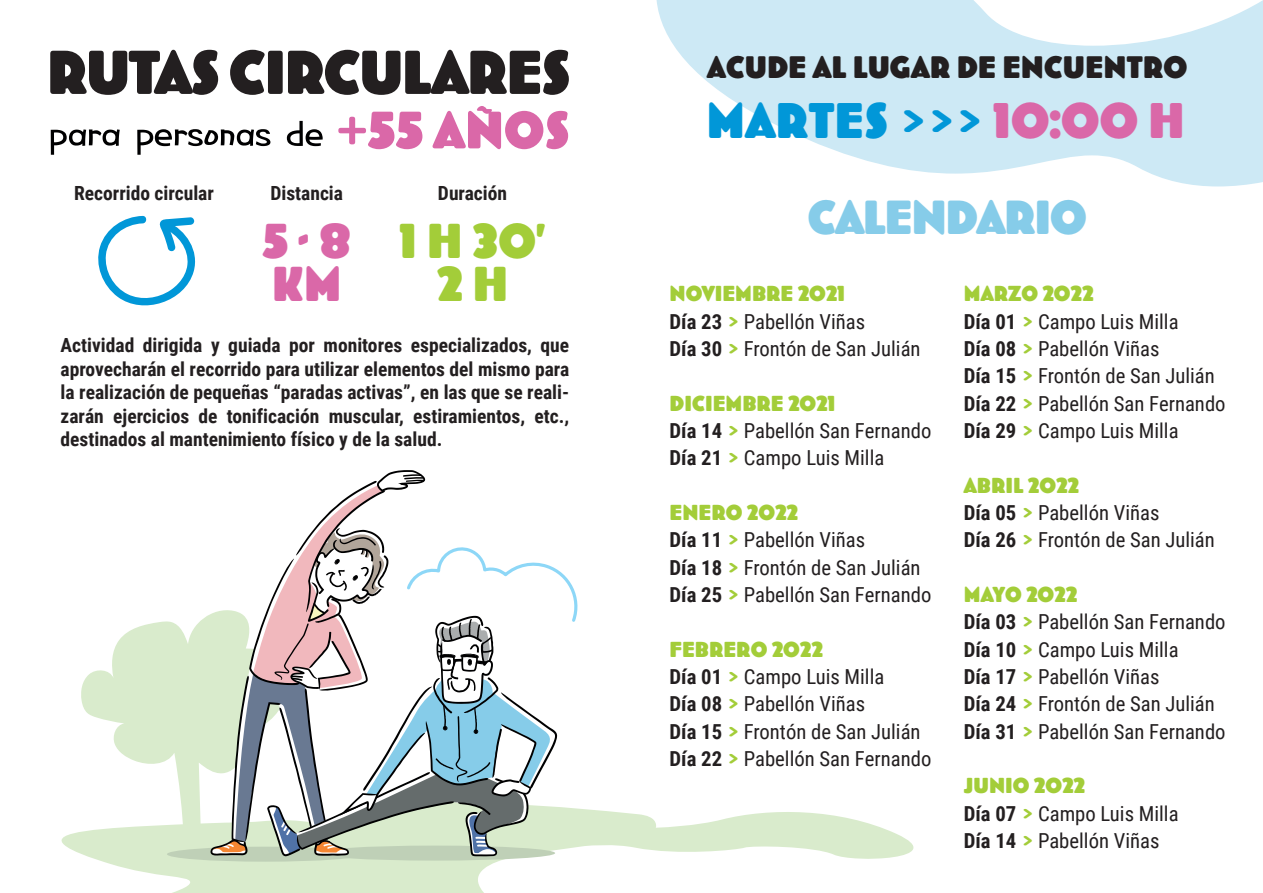
<style>
.page{position:relative;width:1263px;height:893px;background:#fff}
.page>*{position:absolute;margin:0;border:0;box-sizing:border-box;transform-origin:0 0}
.t1{font:58.95px "TT Everybody R";letter-spacing:-.03em;color:#000001}
.t2{font:58.95px "Bovine Round MVB";letter-spacing:-.03em;color:#231f20}
.t3{font:47.7px "Bovine Round MVB";color:#0197d8}
.t4{font:46.65px/43.5px "Bovine Round MVB";color:#a3cd39;text-align:center}
.t5{font:46.65px/43.5px "Bovine Round MVB";color:#da68a8}
.t6{font:45.6px "Bovine Round MVB";letter-spacing:-.03em;color:#86cce9}
.t7{font:29.7px "Bovine Round MVB";color:#231f20}
.t8{font:20.7px/27.3px "Roboto Condensed";color:#231f20}
.t9{font:20.7px "Bovine Round MVB";color:#a3cd39}
.t10{font:700 19.5px/23.4px "Roboto Condensed";color:#231f20;text-align:justify}
.s1{font-family:"Bovine Round MVB";font-size:50.1px;color:#da68a8}
.s2{color:#da68a8}
.s3{font-weight:700}
.s4{font-family:"Bovine Round MVB";color:#a3cd39}
</style>
<div class="page">
<svg style="left:656px;top:0;width:607px;height:186px;fill:#cde9f5"></svg>
<svg style="left:81px;top:614px;width:129px;height:184px;fill:#d9ebcc"></svg>
<svg style="left:61px;top:798px;width:432px;height:95px;fill:#d9ebcc"></svg>
<div style="left:167px;top:847px;width:196px;height:15px;background:#bfd0b7;border-radius:50%"></div>
<svg style="left:210px;top:470px;width:704px;height:393px"></svg>
<svg style="left:98px;top:216px;width:98px;height:90px"></svg>
<h1 class="t2" style="left:47px;top:42px;width:526px">RUTAS CIRCULARES</h1>
<h1 class="t1" style="left:48px;top:101px;width:524px">para personas de <span class="s1">+55 AÑOS</span></h1>
<p class="t10" style="left:74px;top:181px;width:141px">Recorrido circular</p>
<p class="t10" style="left:270px;top:181px;width:74px">Distancia</p>
<p class="t10" style="left:438px;top:181px;width:71px">Duración</p>
<h3 class="t5" style="left:262px;top:221px;width:91px">5 - 8<br>KM</h3>
<h3 class="t4" style="left:400px;top:221px;width:147px">1 H 30’<br>2 H</h3>
<p class="t10" style="left:61px;top:333px;width:510px">Actividad dirigida y guiada por monitores especializados, que aprovecharán el recorrido para utilizar elementos del mismo para la realización de pequeñas “paradas activas”, en las que se reali&shy;zarán ejercicios de tonificación muscular, estiramientos, etc., destinados al mantenimiento físico y de la salud.</p>
<h3 class="t7" style="left:707px;top:52px;width:481px">ACUDE AL LUGAR DE ENCUENTRO</h3>
<h2 class="t3" style="left:707px;top:96px;width:480px">MARTES &gt;&gt;&gt; <span class="s2">10:00 H</span></h2>
<h3 class="t6" style="left:808px;top:194px;width:280px">CALENDARIO</h3>
<p class="t9" style="left:670px;top:283px;width:177px">NOVIEMBRE 2021</p>
<p class="t8" style="left:670px;top:307px;width:252px"><span class="s3">Día 23</span> <span class="s4">&gt;</span> Pabellón Viñas<br><span class="s3">Día 30</span> <span class="s4">&gt;</span> Frontón de San Julián</p>
<p class="t9" style="left:670px;top:392px;width:167px">DICIEMBRE 2021</p>
<p class="t8" style="left:670px;top:416px;width:263px"><span class="s3">Día 14</span> <span class="s4">&gt;</span> Pabellón San Fernando<br><span class="s3">Día 21</span> <span class="s4">&gt;</span> Campo Luis Milla</p>
<p class="t9" style="left:670px;top:502px;width:130px">ENERO 2022</p>
<p class="t8" style="left:670px;top:525px;width:263px"><span class="s3">Día 11</span> <span class="s4">&gt;</span> Pabellón Viñas<br><span class="s3">Día 18</span> <span class="s4">&gt;</span> Frontón de San Julián<br><span class="s3">Día 25</span> <span class="s4">&gt;</span> Pabellón San Fernando</p>
<p class="t9" style="left:670px;top:638px;width:155px">FEBRERO 2022</p>
<p class="t8" style="left:670px;top:662px;width:263px"><span class="s3">Día 01</span> <span class="s4">&gt;</span> Campo Luis Milla<br><span class="s3">Día 08</span> <span class="s4">&gt;</span> Pabellón Viñas<br><span class="s3">Día 15</span> <span class="s4">&gt;</span> Frontón de San Julián<br><span class="s3">Día 22</span> <span class="s4">&gt;</span> Pabellón San Fernando</p>
<p class="t9" style="left:964px;top:283px;width:131px">MARZO 2022</p>
<p class="t8" style="left:964px;top:307px;width:263px"><span class="s3">Día 01</span> <span class="s4">&gt;</span> Campo Luis Milla<br><span class="s3">Día 08</span> <span class="s4">&gt;</span> Pabellón Viñas<br><span class="s3">Día 15</span> <span class="s4">&gt;</span> Frontón de San Julián<br><span class="s3">Día 22</span> <span class="s4">&gt;</span> Pabellón San Fernando<br><span class="s3">Día 29</span> <span class="s4">&gt;</span> Campo Luis Milla</p>
<p class="t9" style="left:964px;top:474px;width:117px">ABRIL 2022</p>
<p class="t8" style="left:964px;top:498px;width:252px"><span class="s3">Día 05</span> <span class="s4">&gt;</span> Pabellón Viñas<br><span class="s3">Día 26</span> <span class="s4">&gt;</span> Frontón de San Julián</p>
<p class="t9" style="left:964px;top:584px;width:115px">MAYO 2022</p>
<p class="t8" style="left:964px;top:607px;width:263px"><span class="s3">Día 03</span> <span class="s4">&gt;</span> Pabellón San Fernando<br><span class="s3">Día 10</span> <span class="s4">&gt;</span> Campo Luis Milla<br><span class="s3">Día 17</span> <span class="s4">&gt;</span> Pabellón Viñas<br><span class="s3">Día 24</span> <span class="s4">&gt;</span> Frontón de San Julián<br><span class="s3">Día 31</span> <span class="s4">&gt;</span> Pabellón San Fernando</p>
<p class="t9" style="left:964px;top:775px;width:123px">JUNIO 2022</p>
<p class="t8" style="left:964px;top:799px;width:216px"><span class="s3">Día 07</span> <span class="s4">&gt;</span> Campo Luis Milla<br><span class="s3">Día 14</span> <span class="s4">&gt;</span> Pabellón Viñas</p>
</div>
